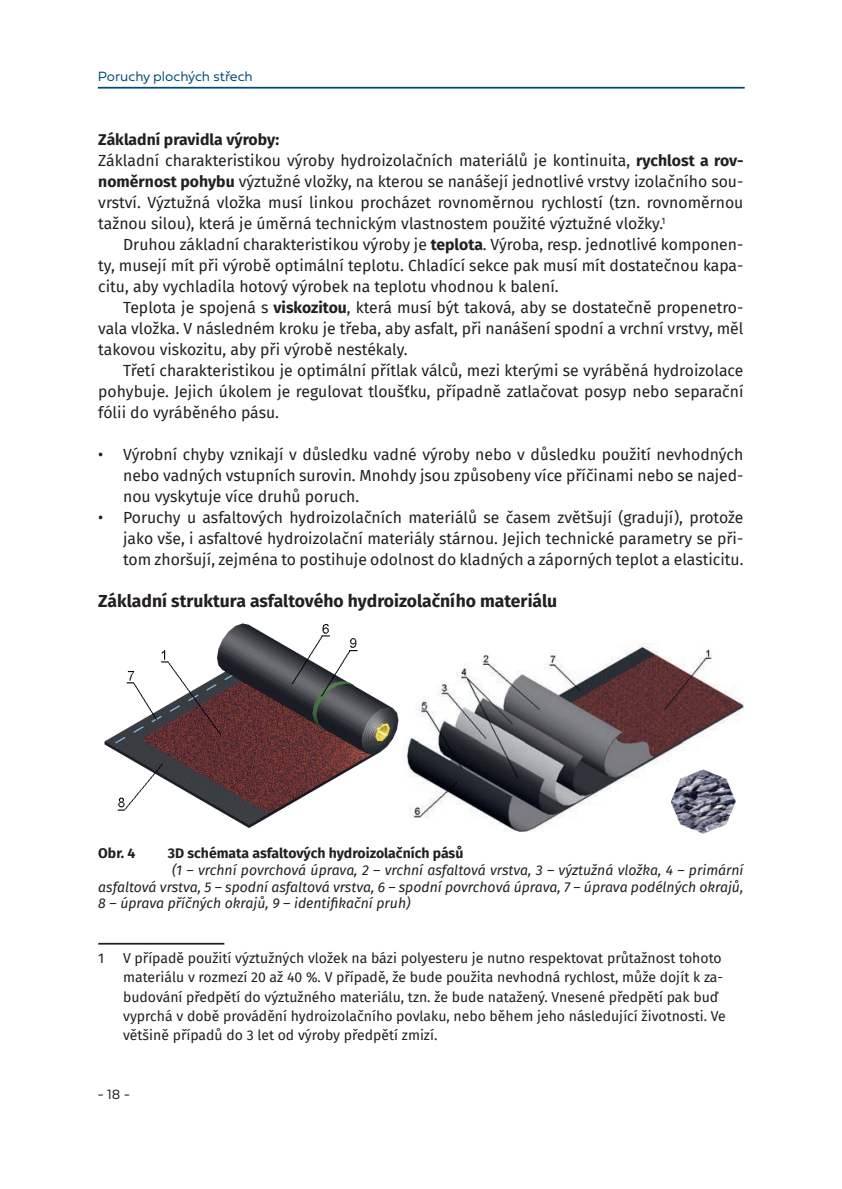
<style>
.page{position:relative;width:842px;height:1189px;background:#fff}
.page>*{position:absolute;margin:0;border:0;box-sizing:border-box;transform-origin:0 0}
.t1{font:700 17.5px "Fira Sans";color:#231f20}
.t2{font:15.75px/21px "Fira Sans";color:#231f20;text-align:justify}
.t3{font:14px/19.2px "Fira Sans";color:#231f20}
.t4{font:italic 14px/16.8px "Fira Sans";color:#231f20;text-align:justify}
.t5{font:700 14px "Fira Sans";color:#231f20}
.t6{font:300 14px "Fieldwork Hum";color:#004a76}
.t7{font:300 14px "Fieldwork Hum";color:#231f20}
.s1{font-weight:700}
</style>
<div class="page">
<hr style="left:98px;top:87px;width:646px;height:2px;background:#004a76">
<hr style="left:98px;top:943px;width:126px;height:1px;background:#231f20">
<img style="left:104px;top:623px;width:295px;height:206px">
<img style="left:403px;top:643px;width:340px;height:189px">
<img style="left:664px;top:762px;width:78px;height:72px">
<p class="t6" style="left:98px;top:65px;width:156px">Poruchy plochých střech</p>
<p class="t2" style="left:98px;top:129px;width:646px;text-align:left"><span class="s1">Základní pravidla výroby:<br></span>Základní charakteristikou výroby hydroizolačních materiálů je kontinuita, <span class="s1">rychlost a rov&shy;noměrnost pohybu</span> výztužné vložky, na kterou se nanášejí jednotlivé vrstvy izolačního sou&shy;vrství. Výztužná vložka musí linkou procházet rovnoměrnou rychlostí (tzn. rovnoměrnou tažnou silou), která je úměrná technickým vlastnostem použité výztužné vložky.<sup>1</sup></p>
<p class="t2" style="left:98px;top:234px;width:646px;text-indent:25px">Druhou základní charakteristikou výroby je <span class="s1">teplota</span>. Výroba, resp. jednotlivé komponen&shy;ty, musejí mít při výrobě optimální teplotu. Chladící sekce pak musí mít dostatečnou kapa&shy;citu, aby vychladila hotový výrobek na teplotu vhodnou k balení.</p>
<p class="t2" style="left:98px;top:297px;width:646px;text-indent:25px">Teplota je spojená s <span class="s1">viskozitou</span>, která musí být taková, aby se dostatečně propenetro&shy;vala vložka. V následném kroku je třeba, aby asfalt, při nanášení spodní a vrchní vrstvy, měl takovou viskozitu, aby při výrobě nestékaly.</p>
<p class="t2" style="left:98px;top:360px;width:646px;text-indent:25px">Třetí charakteristikou je optimální přítlak válců, mezi kterými se vyráběná hydroizolace pohybuje. Jejich úkolem je regulovat tloušťku, případně zatlačovat posyp nebo separační fólii do vyráběného pásu.</p>
<p class="t2" style="left:123px;top:444px;width:622px;text-indent:-25px">• Výrobní chyby vznikají v důsledku vadné výroby nebo v důsledku použití nevhodných nebo vadných vstupních surovin. Mnohdy jsou způsobeny více příčinami nebo se najed&shy;nou vyskytuje více druhů poruch.</p>
<p class="t2" style="left:123px;top:507px;width:622px;text-indent:-25px">• Poruchy u asfaltových hydroizolačních materiálů se časem zvětšují (gradují), protože jako vše, i asfaltové hydroizolační materiály stárnou. Jejich technické parametry se při&shy;tom zhoršují, zejména to postihuje odolnost do kladných a záporných teplot a elasticitu.</p>
<p class="t1" style="left:98px;top:586px;width:460px">Základní struktura asfaltového hydroizolačního materiálu</p>
<p class="t5" style="left:98px;top:841px;width:39px">Obr. 4</p>
<p class="t5" style="left:168px;top:841px;width:297px">3D schémata asfaltových hydroizolačních pásů</p>
<p class="t4" style="left:98px;top:861px;width:646px;text-indent:74px">(1 – vrchní povrchová úprava, 2 – vrchní asfaltová vrstva, 3 – výztužná vložka, 4 – primární asfaltová vrstva, 5 – spodní asfaltová vrstva, 6 – spodní povrchová úprava, 7 – úprava podélných okrajů, 8 – úprava příčných okrajů, 9 – identifikační pruh)</p>
<p class="t3" style="left:98px;top:948px;width:8px">1</p>
<p class="t3" style="left:123px;top:948px;width:604px">V případě použití výztužných vložek na bázi polyesteru je nutno respektovat průtažnost tohoto materiálu v rozmezí 20 až 40 %. V případě, že bude použita nevhodná rychlost, může dojít k za&shy;budování předpětí do výztužného materiálu, tzn. že bude natažený. Vnesené předpětí pak buď vyprchá v době provádění hydroizolačního povlaku, nebo během jeho následující životnosti. Ve většině případů do 3 let od výroby předpětí zmizí.</p>
<p class="t7" style="left:97px;top:1083px;width:34px">- 18 -</p>
</div>
